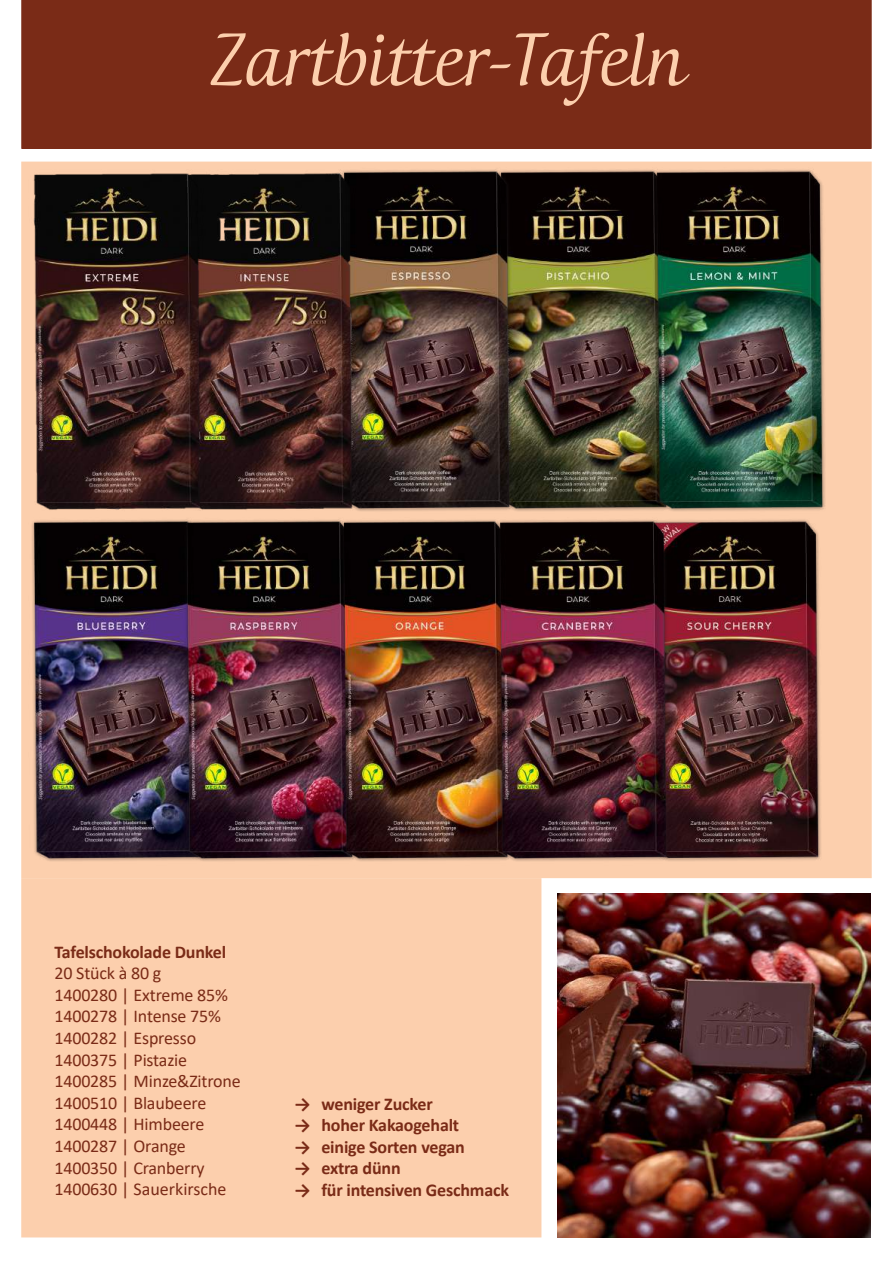
<style>
.page{position:relative;width:893px;height:1263px;background:#fff}
.page>*{position:absolute;margin:0;border:0;box-sizing:border-box;transform-origin:0 0}
.t1{font:72px "Orbi Calligraphic One";color:#fccfad}
.t2{font:18px/21.6px "Calibri";letter-spacing:-.01em;color:#7a2b17}
.t3{font:700 18px "Calibri";letter-spacing:-.01em;color:#7a2b17}
</style>
<div class="page">
<div style="left:21px;top:162px;width:851px;height:716px;background:#fccfad;border:2px solid #fccfad"></div>
<div style="left:21px;top:0;width:851px;height:149px;background:#7a2b17"></div>
<img style="left:23px;top:521px;width:153px;height:349px">
<img style="left:521px;top:162px;width:124px;height:349px">
<img style="left:176px;top:521px;width:156px;height:340px">
<img style="left:332px;top:162px;width:189px;height:349px">
<img style="left:212px;top:163px;width:153px;height:358px">
<img style="left:23px;top:163px;width:189px;height:358px">
<img style="left:678px;top:519px;width:143px;height:342px">
<img style="left:332px;top:512px;width:157px;height:349px">
<img style="left:645px;top:162px;width:189px;height:349px">
<img style="left:489px;top:519px;width:189px;height:342px">
<div style="left:21px;top:878px;width:520px;height:359px;background:#fccfad"></div>
<img style="left:557px;top:893px;width:313px;height:344px">
<h1 class="t1" style="left:209px;top:10px;width:477px">Zartbitter-Tafeln</h1>
<p class="t3" style="left:55px;top:939px;width:173px">Tafelschokolade Dunkel</p>
<p class="t2" style="left:55px;top:962px;width:188px">20 Stück à 80 g<br>1400280 | Extreme 85%<br>1400278 | Intense 75%<br>1400282 | Espresso<br>1400375 | Pistazie<br>1400285 | Minze&amp;Zitrone<br>1400510 | Blaubeere<br>1400448 | Himbeere<br>1400287 | Orange<br>1400350 | Cranberry<br>1400630 | Sauerkirsche</p>
<p class="t3" style="left:294px;top:1091px;width:140px">→ weniger Zucker</p>
<p class="t3" style="left:294px;top:1112px;width:166px">→ hoher Kakaogehalt</p>
<p class="t3" style="left:294px;top:1134px;width:172px">→ einige Sorten vegan</p>
<p class="t3" style="left:294px;top:1156px;width:108px">→ extra dünn</p>
<p class="t3" style="left:294px;top:1177px;width:216px">→ für intensiven Geschmack</p>
</div>
